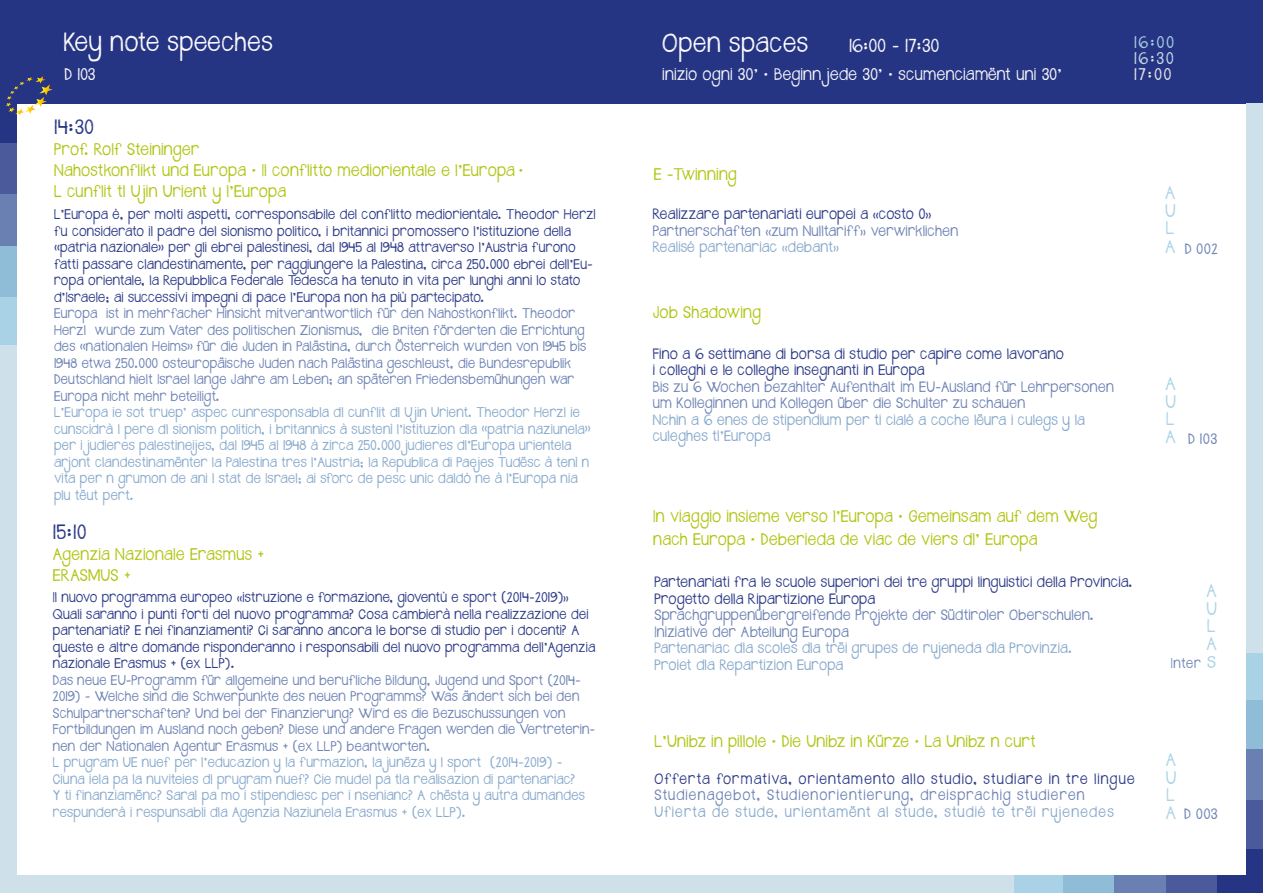
<style>
.page{position:relative;width:1263px;height:893px;background:#fff}
.page>*{position:absolute;margin:0;border:0;box-sizing:border-box;transform-origin:0 0}
.t1{font:21px "Janda Safeand Sound";letter-spacing:.025em;color:#fff}
.t2{font:16.5px "Janda Safeand Sound";letter-spacing:.02em;color:#253483}
.t3{font:16.5px "Janda Safeand Sound";color:#a9d2e7}
.t4{font:15px "Janda Safeand Sound";color:#fff}
.t5{font:14.55px/17.9px "Janda Safeand Sound";color:#a9d2e7;text-align:justify}
.t6{font:13.5px/21px "Janda Safeand Sound";letter-spacing:.025em;color:#aec30b}
.t7{font:13.5px "Janda Safeand Sound";letter-spacing:.025em;color:#fff}
.t8{font:13.5px "Janda Safeand Sound";color:#aed4e7}
.t9{font:13.5px "Janda Safeand Sound";color:#cee0ea}
.t10{font:13.5px "Janda Safeand Sound";color:#eeedec}
.t11{font:12px/16.5px "Janda Safeand Sound";letter-spacing:.025em;color:#6a80b3}
.t12{font:12px/16.5px "Janda Safeand Sound";letter-spacing:.025em;color:#253483}
.t13{font:12px/16.5px "Janda Safeand Sound";letter-spacing:.025em;color:#84a7cb}
.t14{font:12px "Janda Safeand Sound";letter-spacing:.09em;color:#253483}
.t15{font:12px "Janda Safeand Sound";letter-spacing:.095em;color:#6a80b3}
.t16{font:12px "Janda Safeand Sound";letter-spacing:.085em;color:#84a7cb}
.t17{font:11.25px/16.5px "Janda Safeand Sound";letter-spacing:.025em;color:#253483}
.t18{font:11.25px/16.5px "Janda Safeand Sound";letter-spacing:.025em;color:#6a80b3}
.t19{font:11.25px/16.5px "Janda Safeand Sound";letter-spacing:.025em;color:#84a7cb}
.s1{font-family:"Tw Cen";font-size:12px}
.s2{font-family:"Tw Cen"}
.s3{color:#253483}
.s4{font-family:"Tw Cen";color:#253483}
.s5{color:#84a7cb}
.s6{font-family:"Tw Cen";color:#84a7cb}
</style>
<div class="page">
<div style="left:0;top:0;width:1263px;height:103px;background:#253483"></div>
<div style="left:0;top:295px;width:16px;height:51px;background:#a9d2e7"></div>
<div style="left:0;top:94px;width:16px;height:51px;background:#253483"></div>
<div style="left:0;top:193px;width:16px;height:54px;background:#6a80b3"></div>
<div style="left:0;top:143px;width:16px;height:50px;background:#4b5a9b"></div>
<div style="left:0;top:246px;width:16px;height:50px;background:#8fbcd7"></div>
<div style="left:0;top:346px;width:16px;height:547px;background:#cee0ea"></div>
<div style="left:1014px;top:876px;width:50px;height:17px;background:#a9d2e7"></div>
<div style="left:1215px;top:876px;width:48px;height:17px;background:#253483"></div>
<div style="left:1113px;top:876px;width:53px;height:17px;background:#6a80b3"></div>
<div style="left:1166px;top:876px;width:51px;height:17px;background:#4b5a9b"></div>
<div style="left:1063px;top:876px;width:51px;height:17px;background:#8fbcd7"></div>
<div style="left:0;top:876px;width:1014px;height:17px;background:#cee0ea"></div>
<svg style="left:6px;top:76px;width:47px;height:39px"></svg>
<div style="left:1247px;top:652px;width:16px;height:49px;background:#a9d2e7"></div>
<div style="left:1247px;top:846px;width:16px;height:47px;background:#253483"></div>
<div style="left:1247px;top:748px;width:16px;height:52px;background:#6a80b3"></div>
<div style="left:1247px;top:800px;width:16px;height:49px;background:#4b5a9b"></div>
<div style="left:1247px;top:700px;width:16px;height:49px;background:#8fbcd7"></div>
<div style="left:1247px;top:103px;width:16px;height:549px;background:#cee0ea"></div>
<h1 class="t1" style="left:64px;top:28px;width:210px">Key note speeches</h1>
<p class="t7" style="left:64px;top:65px;width:33px">D 103</p>
<h2 class="t2" style="left:54px;top:115px;width:41px">14:30</h2>
<p class="t6" style="left:54px;top:140px;width:471px">Prof. Rolf Steininger<br>Nahostkonflikt und Europa • Il conflitto mediorientale e l’Europa •<br>L cunflit tl U jin Urient y l’Europa</p>
<p class="t17" style="left:54px;top:207px;width:543px">L’Europa è, per molti aspetti, corresponsabile del conflitto mediorientale. Theodor Herzl fu considerato il padre del sionismo politico, i britannici promossero l’istituzione della <span class="s1">«</span>patria nazionale<span class="s1">»</span> per gli ebrei palestinesi, dal 1945 al 1948 attraverso l’Austria furono fatti passare clandestinamente, per raggiungere la Palestina, circa 250.000 ebrei dell’Eu&shy;ropa orientale, la Repubblica Federale Tedesca ha tenuto in vita per lunghi anni lo stato d’Israele; ai successivi impegni di pace l’Europa non ha più partecipato.</p>
<p class="t18" style="left:54px;top:306px;width:533px">Europa ist in mehrfacher Hinsicht mitverantwortlich für den Nahostkonflikt. Theodor Herzl wurde zum Vater des politischen Zionismus, die Briten förderten die Errichtung des <span class="s1">«</span>nationalen Heims<span class="s1">»</span> für die Juden in Palästina, durch Österreich wurden von 1945 bis 1948 etwa 250.000 osteuropäische Juden nach Palästina geschleust, die Bundesrepublik Deutschland hielt Israel lange Jahre am Leben; an späteren Friedensbemühungen war Europa nicht mehr beteiligt.</p>
<p class="t19" style="left:54px;top:405px;width:538px">L’Europa ie sot truep’ aspec cunresponsabla dl cunflit dl U jin Urient. Theodor Herzl ie cunscidrà l pere dl sionism politich, i britannics à sustenì l’istituzion dla <span class="s1">«</span>patria naziunela<span class="s1">» </span>per i judieres palestineijes, dal 1945 al 1948 à zirca 250.000 judieres dl’Europa urientela arjont clandestinamënter la Palestina tres l’Austria; la Republica di Paejes Tudësc à tenì n vita per n grumon de ani l stat de Israel; ai sforc de pesc unic daldò ne à l’Europa nia plu tëut pert.</p>
<h2 class="t2" style="left:53px;top:520px;width:35px">15:10</h2>
<p class="t6" style="left:53px;top:545px;width:213px">Agenzia Nazionale Erasmus +<br>ERASMUS +</p>
<p class="t17" style="left:53px;top:590px;width:544px">Il nuovo programma europeo <span class="s2">«</span>istruzione e formazione, gioventù e sport (2014-2019)<span class="s2">» </span>Quali saranno i punti forti del nuovo programma? Cosa cambierà nella realizzazione dei partenariati? E nei finanziamenti? Ci saranno ancora le borse di studio per i docenti? A queste e altre domande risponderanno i responsabili del nuovo programma dell’Agenzia nazionale Erasmus + (ex LLP).</p>
<p class="t18" style="left:53px;top:673px;width:544px">Das neue EU-Programm für allgemeine und berufliche Bildung, Jugend und Sport (2014- 2019) - Welche sind die Schwerpunkte des neuen Programms? Was ändert sich bei den Schulpartnerschaften? Und bei der Finanzierung? Wird es die Bezuschussungen von Fortbildungen im Ausland noch geben? Diese und andere Fragen werden die Vertreterin&shy;nen der Nationalen Agentur Erasmus + (ex LLP) beantworten.</p>
<p class="t19" style="left:53px;top:755px;width:533px">L prugram UE nuef per l’educazion y la furmazion, la junëza y l sport (2014-2019) - Ciuna iela pa la nuviteies dl prugram nuef? Cie mudel pa tla realisazion di partenariac?<br>Y ti finanziamënc? Saral pa mo i stipendiesc per i nsenianc? A chësta y autra dumandes respunderà i respunsabli dla Agenzia Naziunela Erasmus + (ex LLP).</p>
<h1 class="t1" style="left:662px;top:29px;width:147px">Open spaces</h1>
<h3 class="t4" style="left:849px;top:35px;width:92px">16:00 – 17:30</h3>
<p class="t7" style="left:662px;top:65px;width:401px">inizio ogni 30’ • Beginn jede 30’ • scumenciamënt uni 30’</p>
<p class="t8" style="left:1134px;top:32px;width:41px">16:00</p>
<p class="t9" style="left:1134px;top:49px;width:41px">16:30</p>
<p class="t10" style="left:1134px;top:65px;width:39px">17:00</p>
<p class="t6" style="left:654px;top:165px;width:85px">E -Twinning</p>
<p class="t11" style="left:653px;top:207px;width:307px"><span class="s3">Realizzare partenariati europei a</span> <span class="s4">«</span><span class="s3">costo 0</span><span class="s4">»<br></span>Partnerschaften <span class="s2">«</span>zum Nulltariff<span class="s2">»</span> verwirklichen<br><span class="s5">Realisé partenariac</span> <span class="s6">«</span><span class="s5">debant</span><span class="s6">»</span></p>
<p class="t6" style="left:653px;top:304px;width:110px">Job Shadowing</p>
<p class="t12" style="left:653px;top:347px;width:413px">Fino a 6 settimane di borsa di studio per capire come lavorano i colleghi e le colleghe insegnanti in Europa</p>
<p class="t11" style="left:653px;top:380px;width:463px">Bis zu 6 Wochen bezahlter Aufenthalt im EU-Ausland für Lehrpersonen um Kolleginnen und Kollegen über die Schulter zu schauen</p>
<p class="t13" style="left:653px;top:413px;width:434px">Nchin a 6 enes de stipendium per ti cialé a coche lëura i culegs y la culeghes tl’Europa</p>
<p class="t6" style="left:653px;top:506px;width:446px;line-height:23.4px">In viaggio insieme verso l’Europa • Gemeinsam auf dem Weg nach Europa • Deberieda de viac de viers dl’ Europa</p>
<p class="t5" style="left:1165px;top:186px;width:12px">A U L A</p>
<p class="t11" style="left:1185px;top:242px;width:34px">D 002</p>
<p class="t5" style="left:1165px;top:376px;width:12px">A U L A</p>
<p class="t11" style="left:1188px;top:432px;width:30px">D 103</p>
<p class="t12" style="left:654px;top:575px;width:480px">Partenariati fra le scuole superiori dei tre gruppi linguistici della Provincia.<br>Progetto della Ripartizione Europa</p>
<p class="t11" style="left:654px;top:608px;width:441px">Sprachgruppenübergreifende Projekte der Südtiroler Oberschulen.<br>Iniziative der Abteilung Europa</p>
<p class="t13" style="left:654px;top:641px;width:419px">Partenariac dla scoles dla trëi grupes de rujeneda dla Provinzia.<br>Proiet dla Repartizion Europa</p>
<p class="t6" style="left:654px;top:733px;width:383px">L’Unibz in pillole • Die Unibz in Kürze • La Unibz n curt</p>
<p class="t14" style="left:654px;top:770px;width:482px">Offerta formativa, orientamento allo studio, studiare in tre lingue</p>
<p class="t15" style="left:654px;top:786px;width:432px">Studienagebot, Studienorientierung, dreisprachig studieren</p>
<p class="t16" style="left:654px;top:803px;width:461px">Ufierta de stude, urientamënt al stude, studié te trëi rujenedes</p>
<p class="t5" style="left:1206px;top:583px;width:12px">A U L A</p>
<h2 class="t3" style="left:1207px;top:650px;width:10px">s</h2>
<p class="t18" style="left:1171px;top:656px;width:32px">Inter</p>
<p class="t5" style="left:1166px;top:752px;width:12px">A U L A</p>
<p class="t11" style="left:1184px;top:807px;width:35px">D 003</p>
</div>
